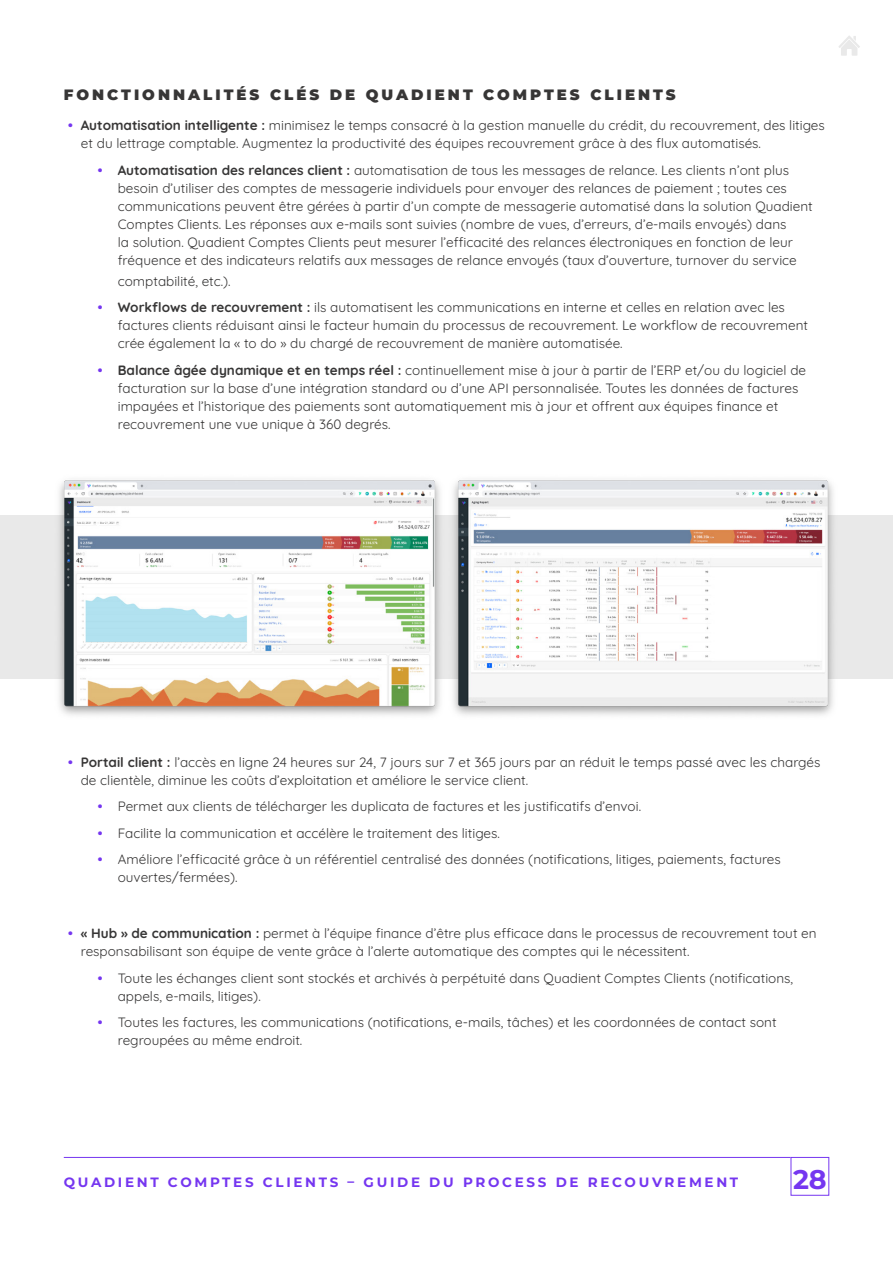
<style>
.page{position:relative;width:893px;height:1263px;background:#fff}
.page>*{position:absolute;margin:0;border:0;box-sizing:border-box;transform-origin:0 0}
.t1{font:700 27px "Montserrat";color:#7536f0}
.t2{font:900 15px "Montserrat";letter-spacing:.2em;color:#373636}
.t3{font:13.5px/18px "Quicksand";color:#373636}
.t4{font:700 13.5px "Montserrat";letter-spacing:.2em;color:#7536f0}
.s1{font-weight:700;color:#7536f0}
.s2{font-weight:700}
</style>
<div class="page">
<div style="left:0;top:515px;width:893px;height:163px;background:#e9e9e9"></div>
<div style="left:829px;top:26px;width:40px;height:40px;border:2px solid #fff;border-radius:50%"></div>
<svg style="left:839px;top:36px;width:21px;height:20px"></svg>
<hr style="left:64px;top:1157px;width:727px;height:1px;background:#7536f0">
<img style="left:52px;top:480px;width:788px;height:236px">
<p class="t2" style="left:64px;top:84px;width:613px">FONCTIONNALITÉS CLÉS DE QUADIENT COMPTES CLIENTS</p>
<p class="t3" style="left:81px;top:115px;width:746px;text-indent:-13px"><span class="s1">•</span> <span class="s2">Automatisation intelligente :</span> minimisez le temps consacré à la gestion manuelle du crédit, du recouvrement, des litiges et du lettrage comptable. Augmentez la productivité des équipes recouvrement grâce à des flux automatisés.</p>
<p class="t3" style="left:118px;top:160px;width:697px;text-indent:-20px"><span class="s1">•</span> <span class="s2">Automatisation des relances client :</span> automatisation de tous les messages de relance. Les clients n’ont plus besoin d’utiliser des comptes de messagerie individuels pour envoyer des relances de paiement ; toutes ces communications peuvent être gérées à partir d’un compte de messagerie automatisé dans la solution Quadient Comptes Clients. Les réponses aux e-mails sont suivies (nombre de vues, d’erreurs, d’e-mails envoyés) dans<br>la solution. Quadient Comptes Clients peut mesurer l’efficacité des relances électroniques en fonction de leur fréquence et des indicateurs relatifs aux messages de relance envoyés (taux d’ouverture, turnover du service</p>
<p class="t3" style="left:118px;top:271px;width:114px">comptabilité, etc.).</p>
<p class="t3" style="left:118px;top:297px;width:692px;text-indent:-20px"><span class="s1">•</span> <span class="s2">Workflows de recouvrement :</span> ils automatisent les communications en interne et celles en relation avec les factures clients réduisant ainsi le facteur humain du processus de recouvrement. Le workflow de recouvrement crée également la « to do » du chargé de recouvrement de manière automatisée.</p>
<p class="t3" style="left:118px;top:360px;width:690px;text-indent:-20px"><span class="s1">•</span> <span class="s2">Balance âgée dynamique et en temps réel :</span> continuellement mise à jour à partir de l’ERP et/ou du logiciel de facturation sur la base d’une intégration standard ou d’une API personnalisée. Toutes les données de factures impayées et l’historique des paiements sont automatiquement mis à jour et offrent aux équipes finance et recouvrement une vue unique à 360 degrés.</p>
<p class="t3" style="left:81px;top:751px;width:741px;text-indent:-13px"><span class="s1">•</span> <span class="s2">Portail client :</span> l’accès en ligne 24 heures sur 24, 7 jours sur 7 et 365 jours par an réduit le temps passé avec les chargés de clientèle, diminue les coûts d’exploitation et améliore le service client.</p>
<p class="t3" style="left:98px;top:796px;width:545px"><span class="s1">•</span> Permet aux clients de télécharger les duplicata de factures et les justificatifs d’envoi.</p>
<p class="t3" style="left:98px;top:822px;width:404px"><span class="s1">•</span> Facilite la communication et accélère le traitement des litiges.</p>
<p class="t3" style="left:118px;top:849px;width:665px;text-indent:-20px"><span class="s1">•</span> Améliore l’efficacité grâce à un référentiel centralisé des données (notifications, litiges, paiements, factures ouvertes/fermées).</p>
<p class="t3" style="left:81px;top:923px;width:737px;text-indent:-13px"><span class="s1">•</span> <span class="s2">« Hub » de communication :</span> permet à l’équipe finance d’être plus efficace dans le processus de recouvrement tout en responsabilisant son équipe de vente grâce à l’alerte automatique des comptes qui le nécessitent.</p>
<p class="t3" style="left:118px;top:967px;width:677px;text-indent:-20px"><span class="s1">•</span> Toute les échanges client sont stockés et archivés à perpétuité dans Quadient Comptes Clients (notifications, appels, e-mails, litiges).</p>
<p class="t3" style="left:118px;top:1012px;width:660px;text-indent:-20px"><span class="s1">•</span> Toutes les factures, les communications (notifications, e-mails, tâches) et les coordonnées de contact sont regroupées au même endroit.</p>
<p class="t4" style="left:64px;top:1173px;width:676px">QUADIENT COMPTES CLIENTS – GUIDE DU PROCESS DE RECOUVREMENT</p>
<h1 class="t1" style="left:793px;top:1162px;width:35px">28</h1>
</div>
